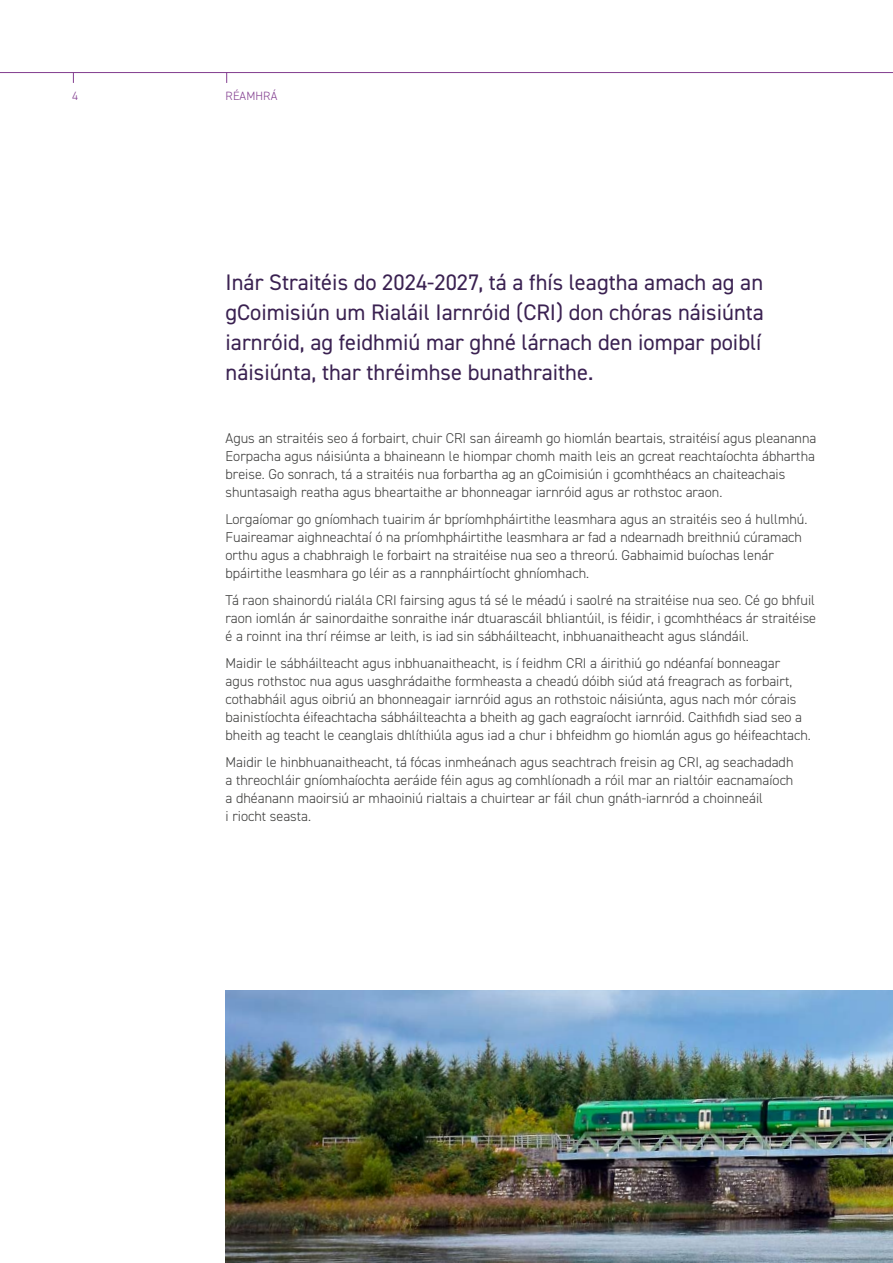
<style>
.page{position:relative;width:893px;height:1263px;background:#fff}
.page>*{position:absolute;margin:0;border:0;box-sizing:border-box;transform-origin:0 0}
.Body_intro{font:22.5px/30px "DIN2014";color:#3a2151;text-align:justify}
.Body{font:300 14.25px/18px "DIN2014";color:#3c3c3b}
.t1{font:300 12px "DIN2014";letter-spacing:.01em;color:#823d8f}
</style>
<div class="page">
<hr style="left:0;top:72px;width:893px;height:1px;background:#823d8f">
<img style="left:226px;top:991px;width:667px;height:272px">
<p class="t1" style="left:72px;top:88px;width:7px">4</p>
<p class="t1" style="left:226px;top:88px;width:53px">RÉAMHRÁ</p>
<p class="Body_intro" style="left:226px;top:266px;width:540px">Inár Straitéis do 2024-2027, tá a fhís leagtha amach ag an gCoimisiún um Rialáil Iarnróid (CRI) don chóras náisiúnta iarnróid, ag feidhmiú mar ghné lárnach den iompar poiblí náisiúnta, thar thréimhse bunathraithe.</p>
<p class="Body" style="left:226px;top:429px;width:592px">Agus an straitéis seo á forbairt, chuir CRI san áireamh go hiomlán beartais, straitéisí agus pleananna Eorpacha agus náisiúnta a bhaineann le hiompar chomh maith leis an gcreat reachtaíochta ábhartha breise. Go sonrach, tá a straitéis nua forbartha ag an gCoimisiún i gcomhthéacs an chaiteachais shuntasaigh reatha agus bheartaithe ar bhonneagar iarnróid agus ar rothstoc araon.</p>
<p class="Body" style="left:226px;top:510px;width:583px">Lorgaíomar go gníomhach tuairim ár bpríomhpháirtithe leasmhara agus an straitéis seo á hullmhú.<br>Fuaireamar aighneachtaí ó na príomhpháirtithe leasmhara ar fad a ndearnadh breithniú cúramach orthu agus a chabhraigh le forbairt na straitéise nua seo a threorú. Gabhaimid buíochas lenár bpáirtithe leasmhara go léir as a rannpháirtíocht ghníomhach.</p>
<p class="Body" style="left:226px;top:591px;width:592px;text-align:justify">Tá raon shainordú rialála CRI fairsing agus tá sé le méadú i saolré na straitéise nua seo. Cé go bhfuil raon iomlán ár sainordaithe sonraithe inár dtuarascáil bhliantúil, is féidir, i gcomhthéacs ár straitéise é a roinnt ina thrí réimse ar leith, is iad sin sábháilteacht, inbhuanaitheacht agus slándáil.</p>
<p class="Body" style="left:226px;top:654px;width:587px">Maidir le sábháilteacht agus inbhuanaitheacht, is í feidhm CRI a áirithiú go ndéanfaí bonneagar agus rothstoc nua agus uasghrádaithe formheasta a cheadú dóibh siúd atá freagrach as forbairt, cothabháil agus oibriú an bhonneagair iarnróid agus an rothstoic náisiúnta, agus nach mór córais bainistíochta éifeachtacha sábháilteachta a bheith ag gach eagraíocht iarnróid. Caithfidh siad seo a bheith ag teacht le ceanglais dhlíthiúla agus iad a chur i bhfeidhm go hiomlán agus go héifeachtach.</p>
<p class="Body" style="left:226px;top:753px;width:569px">Maidir le hinbhuanaitheacht, tá fócas inmheánach agus seachtrach freisin ag CRI, ag seachadadh a threochláir gníomhaíochta aeráide féin agus ag comhlíonadh a róil mar an rialtóir eacnamaíoch a dhéanann maoirsiú ar mhaoiniú rialtais a chuirtear ar fáil chun gnáth-iarnród a choinneáil<br>i riocht seasta.</p>
</div>
